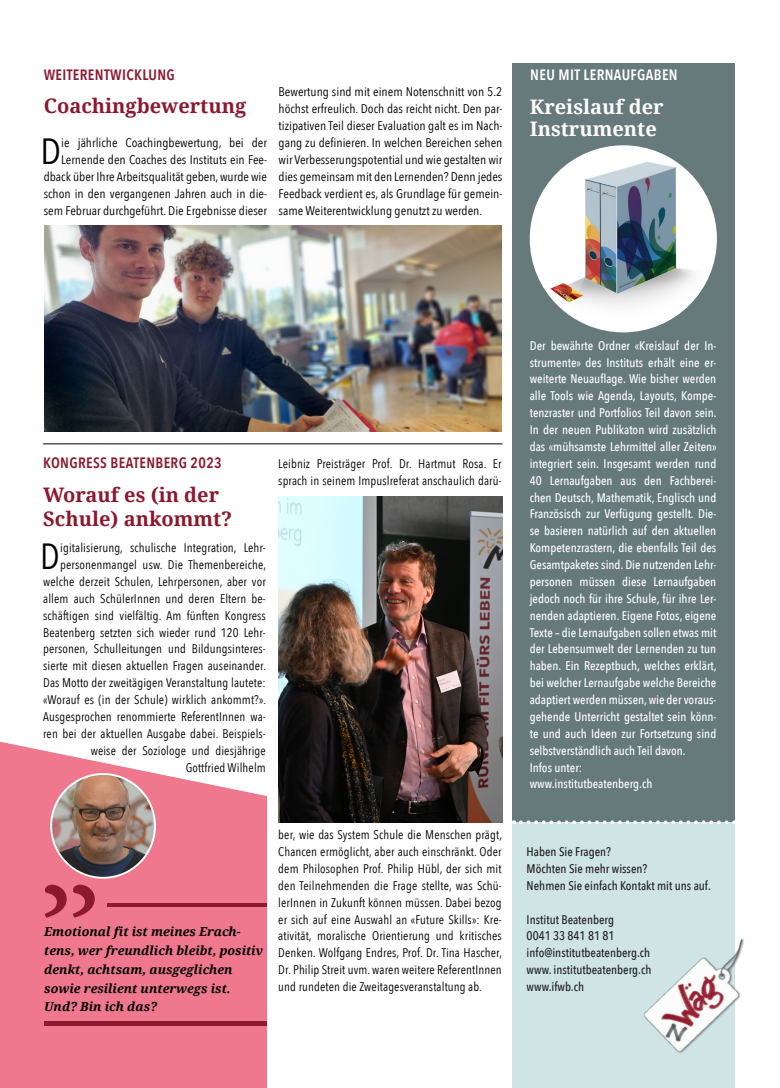
<style>
.page{position:relative;width:780px;height:1088px;background:#fff}
.page>*{position:absolute;margin:0;border:0;box-sizing:border-box;transform-origin:0 0}
.t1{font:36.38px "Avenir Next Condensed";color:#000001}
.t2{font:36.38px "Avenir Next Condensed";color:#000001;scale:1.05 1}
.Artikeltitel{font:700 20px/24px "Droid Serif";color:#8c1930}
.t3{font:700 20px/22.5px "Droid Serif";color:#fff}
.Artikelspitztitel{font:600 15px "Avenir Next Condensed";letter-spacing:.025em;color:#8c1930}
.t4{font:600 15px "Avenir Next Condensed";letter-spacing:.025em;color:#fff}
.t5{font:12.5px/16.9px "Avenir Next Condensed";letter-spacing:.01em;color:#000001;text-align:right}
.t6{font:500 12.5px/16.9px "Avenir Next Condensed";color:#fff;text-align:justify}
.t7{font:12.5px/16.9px "Avenir Next Condensed";letter-spacing:.01em;color:#000001;text-align:right;scale:1.05 1}
.t8{font:500 12.5px "Avenir Next Condensed";color:#231f20}
.t9{font:italic 700 12.5px/18.8px "Droid Serif";color:#000001}
</style>
<div class="page">
<svg style="left:0;top:742px;width:267px;height:346px;background:#f08297"></svg>
<div style="left:512px;top:63px;width:222px;height:962px;background:#667a7c"></div>
<hr style="left:44px;top:1021px;width:222px;height:4px;background:#8c1930">
<hr style="left:107px;top:903px;width:159px;height:4px;background:#8c1930">
<svg style="left:45px;top:884px;width:50px;height:33px;background:#c24c63"></svg>
<div style="left:512px;top:822px;width:222px;height:266px;background:#cee4e5"></div>
<img style="left:643px;top:926px;width:101px;height:139px">
<svg style="left:521px;top:820px;width:214px;height:4px"></svg>
<img style="left:51px;top:774px;width:104px;height:104px;border-radius:52px">
<div style="left:50px;top:773px;width:106px;height:106px;border:2px solid #fff;border-radius:50%"></div>
<img style="left:529px;top:145px;width:187px;height:187px;border-radius:94px">
<hr style="left:43px;top:444px;width:459px;height:1px;background:#000001">
<img style="left:44px;top:225px;width:458px;height:206px">
<img style="left:278px;top:496px;width:224px;height:326px">
<p class="Artikelspitztitel" style="left:44px;top:61px;width:132px">WEITERENTWICKLUNG</p>
<p class="Artikeltitel" style="left:44px;top:94px;width:204px">Coachingbewertung</p>
<p class="t2" style="left:41px;top:120px;width:21px">D</p>
<p class="t7" style="left:44px;top:134px;width:214px">ie jährliche Coachingbewertung, bei der Lernende den Coaches des Instituts ein Fee&shy;dback über Ihre Arbeitsqualität geben, wurde wie schon in den vergangenen Jahren auch in die&shy;sem Februar durchgeführt. Die Ergebnisse dieser</p>
<p class="t7" style="left:278px;top:83px;width:215px;text-align:justify">Bewertung sind mit einem Notenschnitt von 5.2 höchst erfreulich. Doch das reicht nicht. Den par&shy;tizipativen Teil dieser Evaluation galt es im Nach&shy;gang zu definieren. In welchen Bereichen sehen wir Verbesserungspotential und wie gestalten wir dies gemeinsam mit den Lernenden? Denn jedes Feedback verdient es, als Grundlage für gemein&shy;same Weiterentwicklung genutzt zu werden.</p>
<p class="t4" style="left:530px;top:61px;width:149px">NEU MIT LERNAUFGABEN</p>
<p class="t3" style="left:529px;top:96px;width:135px">Kreislauf der<br>Instrumente</p>
<p class="Artikelspitztitel" style="left:43px;top:450px;width:180px">KONGRESS BEATENBERG 2023</p>
<p class="Artikeltitel" style="left:43px;top:483px;width:191px">Worauf es (in der<br>Schule) ankommt?</p>
<p class="t1" style="left:40px;top:525px;width:21px">D</p>
<p class="t5" style="left:43px;top:539px;width:224px">igitalisierung, schulische Integration, Lehr&shy;personenmangel usw. Die Themenbereiche, welche derzeit Schulen, Lehrpersonen, aber vor allem auch SchülerInnen und deren Eltern be&shy;schäftigen sind vielfältig. Am fünften Kongress Beatenberg setzten sich wieder rund 120 Lehr&shy;personen, Schulleitungen und Bildungsinteres&shy;sierte mit diesen aktuellen Fragen auseinander.<br>Das Motto der zweitägigen Veranstaltung lautete: «Worauf es (in der Schule) wirklich ankommt?».<br>Ausgesprochen renommierte ReferentInnen wa&shy;ren bei der aktuellen Ausgabe dabei. Beispiels&shy;weise der Soziologe und diesjährige<br>Gottfried Wilhelm</p>
<p class="t5" style="left:278px;top:454px;width:225px;text-align:left">Leibniz Preisträger Prof. Dr. Hartmut Rosa. Er sprach in seinem Impuslreferat anschaulich darü-</p>
<p class="t9" style="left:44px;top:922px;width:220px">Emotional fit ist meines Erach&shy;tens, wer freundlich bleibt, positiv denkt, achtsam, ausgeglichen sowie resilient unterwegs ist.<br>Und? Bin ich das?</p>
<p class="t5" style="left:278px;top:826px;width:225px;text-align:justify">ber, wie das System Schule die Menschen prägt, Chancen ermöglicht, aber auch einschränkt. Oder dem Philosophen Prof. Philip Hübl, der sich mit den Teilnehmenden die Frage stellte, was Schü&shy;lerInnen in Zukunft können müssen. Dabei bezog er sich auf eine Auswahl an «Future Skills»: Kre&shy;ativität, moralische Orientierung und kritisches Denken. Wolfgang Endres, Prof. Dr. Tina Hascher, Dr. Philip Streit uvm. waren weitere ReferentInnen und rundeten die Zweitagesveranstaltung ab.</p>
<p class="t6" style="left:529px;top:337px;width:188px">Der bewährte Ordner «Kreislauf der In&shy;strumente» des Instituts erhält eine er&shy;weiterte Neuauflage. Wie bisher werden alle Tools wie Agenda, Layouts, Kompe&shy;tenzraster und Portfolios Teil davon sein.<br>In der neuen Publikaton wird zusätzlich das «mühsamste Lehrmittel aller Zeiten» integriert sein. Insgesamt werden rund 40 Lernaufgaben aus den Fachberei&shy;chen Deutsch, Mathematik, Englisch und Französisch zur Verfügung gestellt. Die&shy;se basieren natürlich auf den aktuellen Kompetenzrastern, die ebenfalls Teil des Gesamtpaketes sind. Die nutzenden Lehr&shy;personen müssen diese Lernaufgaben jedoch noch für ihre Schule, für ihre Ler&shy;nenden adaptieren. Eigene Fotos, eigene Texte – die Lernaufgaben sollen etwas mit der Lebensumwelt der Lernenden zu tun haben. Ein Rezeptbuch, welches erklärt, bei welcher Lernaufgabe welche Bereiche adaptiert werden müssen, wie der voraus&shy;gehende Unterricht gestaltet sein könn&shy;te und auch Ideen zur Fortsetzung sind selbstverständlich auch Teil davon.</p>
<p class="t6" style="left:529px;top:759px;width:54px">Infos unter:</p>
<p class="t6" style="left:529px;top:775px;width:124px">www.institutbeatenberg.ch</p>
<p class="t8" style="left:526px;top:844px;width:86px">Haben Sie Fragen?</p>
<p class="t8" style="left:526px;top:861px;width:122px">Möchten Sie mehr wissen?</p>
<p class="t8" style="left:526px;top:878px;width:186px">Nehmen Sie einfach Kontakt mit uns auf.</p>
<p class="t8" style="left:526px;top:911px;width:89px">Institut Beatenberg</p>
<p class="t8" style="left:526px;top:928px;width:89px">0041 33 841 81 81</p>
<p class="t8" style="left:526px;top:945px;width:125px">info@institutbeatenberg.ch</p>
<p class="t8" style="left:526px;top:962px;width:126px">www. institutbeatenberg.ch</p>
<p class="t8" style="left:526px;top:979px;width:59px">www.ifwb.ch</p>
</div>
